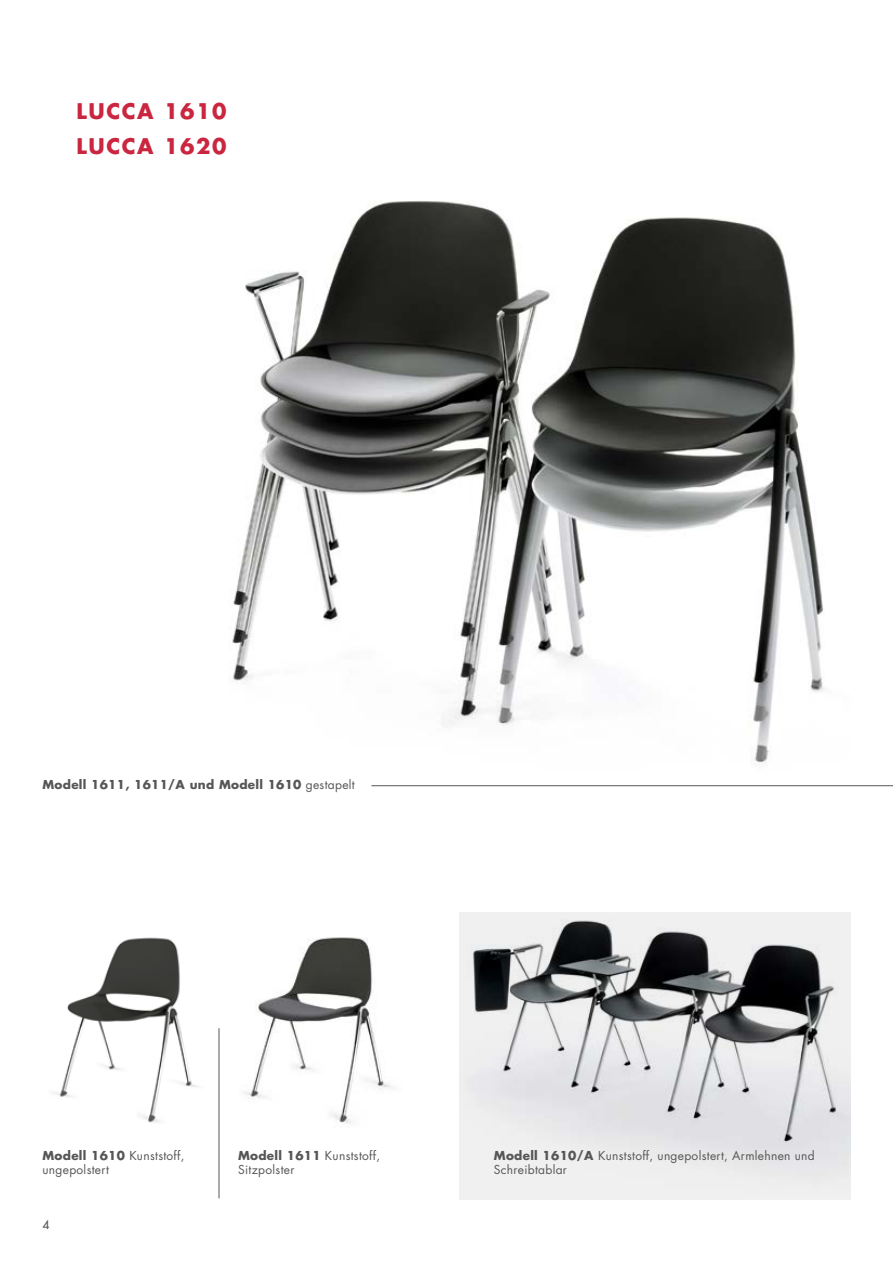
<style>
.page{position:relative;width:893px;height:1263px;background:#fff}
.page>*{position:absolute;margin:0;border:0;box-sizing:border-box;transform-origin:0 0}
.t1{font:700 21px/35.1px "Futura";letter-spacing:.075em;color:#ca263f}
.t2{font:12px/14.4px "Futura";letter-spacing:.025em;color:#565656}
.t3{font:700 12px "Futura";letter-spacing:.025em;color:#565656}
.t4{font:12px "Futura";color:#565656}
.s1{font-style:inherit}
.s2{font-weight:400}
.s3{font-weight:700}
</style>
<div class="page">
<img style="left:53px;top:937px;width:166px;height:202px">
<img style="left:244px;top:937px;width:150px;height:188px">
<div style="left:459px;top:912px;width:391px;height:287px;background:#f0f0f0"></div>
<img style="left:473px;top:920px;width:377px;height:244px">
<img style="left:232px;top:201px;width:593px;height:562px">
<hr style="left:371px;top:785px;width:522px;height:1px;background:#565656">
<hr style="left:219px;top:1028px;width:1px;height:170px;background:#565656">
<h1 class="t1" style="left:77px;top:93px;width:151px">LUCCA <span class="s1">1610<br></span>LUCCA <span class="s1">1620</span></h1>
<p class="t3" style="left:43px;top:776px;width:314px">Modell 1611, 1611/A und Modell 1610 <span class="s2">gestapelt</span></p>
<p class="t2" style="left:43px;top:1148px;width:143px"><span class="s3">Modell 1610</span> Kunststoff, ungepolstert</p>
<p class="t2" style="left:238px;top:1148px;width:143px"><span class="s3">Modell 1611</span> Kunststoff,<br>Sitzpolster</p>
<p class="t2" style="left:494px;top:1148px;width:322px"><span class="s3">Modell 1610/A</span> Kunststoff, ungepolstert, Armlehnen und<br>Schreibtablar</p>
<p class="t4" style="left:43px;top:1217px;width:8px">4</p>
</div>
